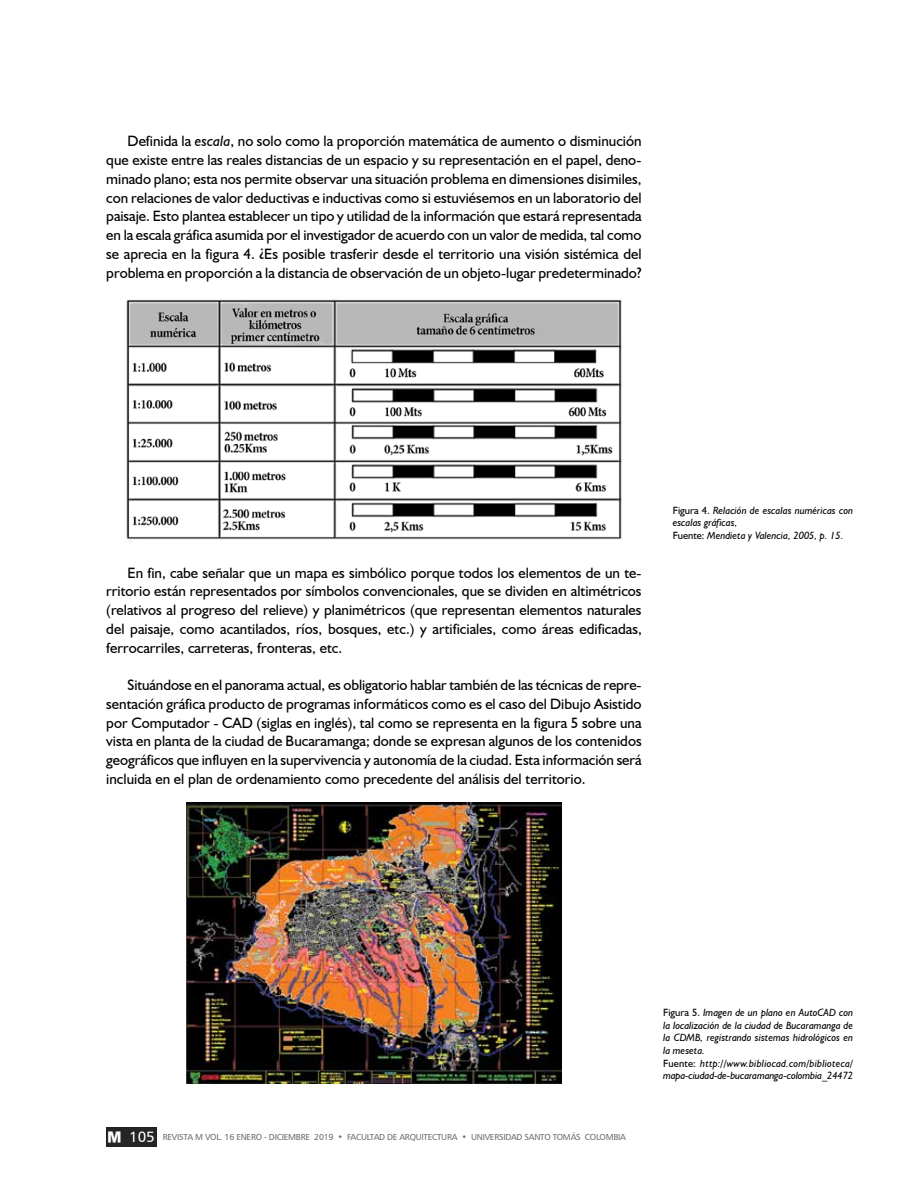
<style>
.page{position:relative;width:918px;height:1188px;background:#fff}
.page>*{position:absolute;margin:0;border:0;box-sizing:border-box;transform-origin:0 0}
.t1{font:15px/18.8px "Humanist 521 BT";color:#000;text-align:justify}
.t2{font:italic 10.5px/12.6px "Humanist 521 BT";color:#000}
.t3{font:8.7px "Humanist 777 BT Roman B";letter-spacing:-.03em;color:#6d6e71}
.s1{font-style:italic}
.s2{font-style:normal}
.s3{font-size:15px;color:#fff}
</style>
<div class="page">
<img style="left:126px;top:299px;width:496px;height:243px">
<img style="left:187px;top:803px;width:374px;height:280px">
<img style="left:106px;top:1127px;width:51px;height:20px">
<p class="t1" style="left:106px;top:132px;width:537px;text-indent:21px">Definida la <span class="s1">escala</span>, no solo como la proporción matemática de aumento o disminución que existe entre las reales distancias de un espacio y su representación en el papel, deno&shy;minado plano; esta nos permite observar una situación problema en dimensiones disimiles, con relaciones de valor deductivas e inductivas como si estuviésemos en un laboratorio del paisaje. Esto plantea establecer un tipo y utilidad de la información que estará representada en la escala gráfica asumida por el investigador de acuerdo con un valor de medida, tal como se aprecia en la figura 4. ¿Es posible trasferir desde el territorio una visión sistémica del problema en proporción a la distancia de observación de un objeto-lugar predeterminado?</p>
<p class="t1" style="left:106px;top:563px;width:537px;text-indent:21px">En fin, cabe señalar que un mapa es simbólico porque todos los elementos de un te&shy;rritorio están representados por símbolos convencionales, que se dividen en altimétricos (relativos al progreso del relieve) y planimétricos (que representan elementos naturales del paisaje, como acantilados, ríos, bosques, etc.) y artificiales, como áreas edificadas, ferrocarriles, carreteras, fronteras, etc.</p>
<p class="t1" style="left:106px;top:675px;width:537px;text-indent:21px">Situándose en el panorama actual, es obligatorio hablar también de las técnicas de repre&shy;sentación gráfica producto de programas informáticos como es el caso del Dibujo Asistido por Computador - CAD (siglas en inglés), tal como se representa en la figura 5 sobre una vista en planta de la ciudad de Bucaramanga; donde se expresan algunos de los contenidos geográficos que influyen en la supervivencia y autonomía de la ciudad. Esta información será incluida en el plan de ordenamiento como precedente del análisis del territorio.</p>
<p class="t2" style="left:673px;top:504px;width:182px"><span class="s2">Figura 4.</span> Relación de escalas numéricas con escalas gráficas,<br><span class="s2">Fuente:</span> Mendieta y Valencia, 2005, p. 15.</p>
<p class="t3" style="left:129px;top:1132px;width:498px"><span class="s3">105</span> REVISTA M VOL. 16 ENERO - DICIEMBRE 2019 • FACULTAD DE ARQUITECTURA • UNIVERSIDAD SANTO TOMÁS COLOMBIA</p>
<p class="t2" style="left:663px;top:1006px;width:192px"><span class="s2">Figura 5.</span> Imagen de un plano en AutoCAD con la localización de la ciudad de Bucaramanga de la CDMB, registrando sistemas hidrológicos en la meseta.<br><span class="s2">Fuente:</span> http://www.bibliocad.com/biblioteca/ mapa-ciudad-de-bucaramanga-colombia_24472</p>
</div>
